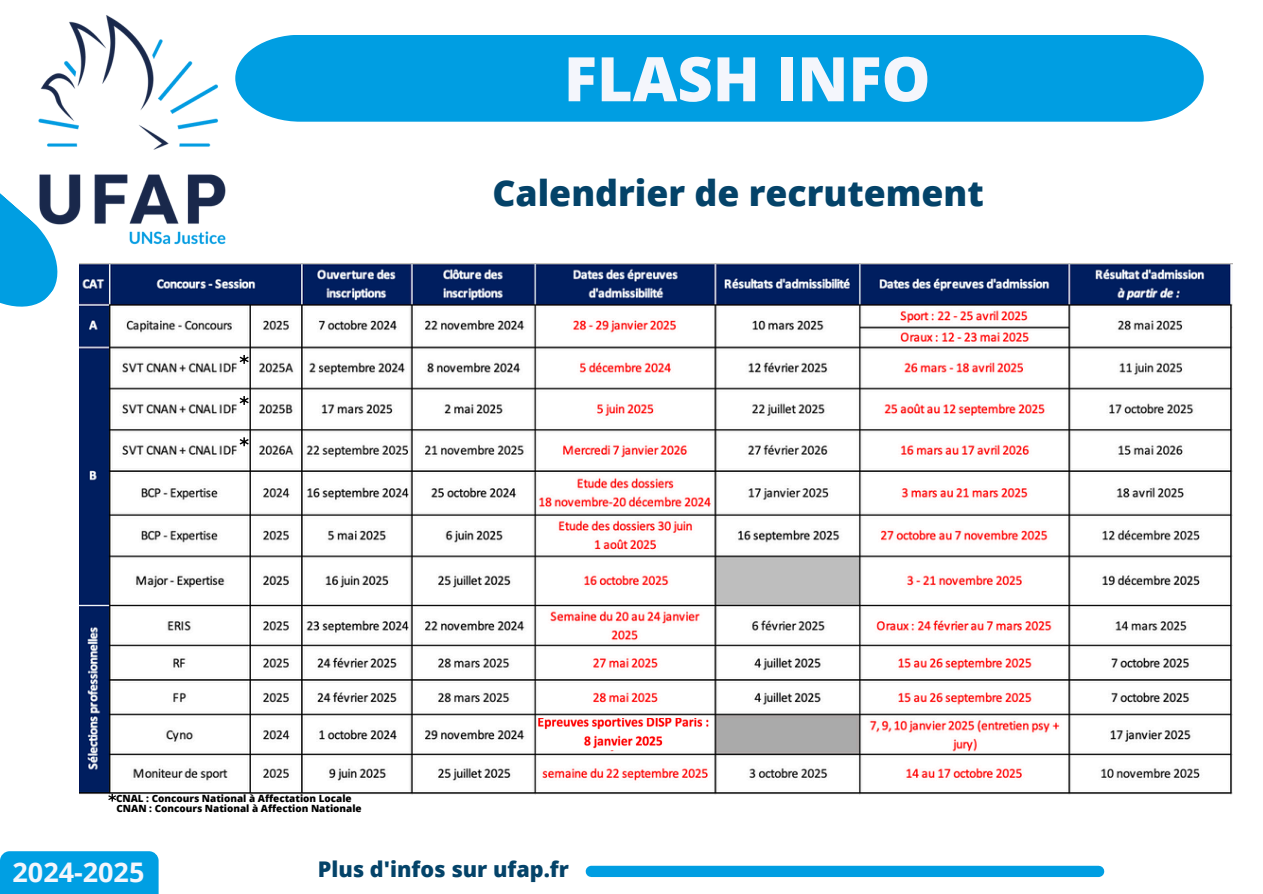
<style>
.page{position:relative;width:1263px;height:894px;background:#fff}
.page>*{position:absolute;margin:0;border:0;box-sizing:border-box;transform-origin:0 0}
.t1{font:800 61.5px "Open Sans";color:#f4f6fc}
.t2{font:800 35.7px "Open Sans";color:#044369}
.t3{font:700 27px "Open Sans";color:#f4f6fc}
.t4{font:800 21.6px "Open Sans";color:#044369}
.t5{font:800 9.9px "Open Sans";color:#000}
</style>
<div class="page">
<div style="left:274px;top:35px;width:930px;height:87px;background:#009ee2"></div>
<svg style="left:0;top:252px;width:58px;height:55px;background:#1ca8e5"></svg>
<img style="left:0;top:15px;width:274px;height:237px">
<div style="left:0;top:851px;width:159px;height:42px;background:#009fe3"></div>
<div style="left:591px;top:865px;width:508px;height:11px;background:#009ee2"></div>
<img style="left:79px;top:264px;width:1153px;height:530px">
<img style="left:538px;top:718px;width:173px;height:31px">
<svg style="left:240px;top:355px;width:9px;height:9px"></svg>
<svg style="left:240px;top:396px;width:9px;height:9px"></svg>
<svg style="left:240px;top:437px;width:9px;height:9px"></svg>
<svg style="left:108px;top:793px;width:8px;height:8px"></svg>
<p class="t1" style="left:564px;top:36px;width:368px">FLASH INFO</p>
<p class="t2" style="left:492px;top:168px;width:493px">Calendrier de recrutement</p>
<p class="t5" style="left:116px;top:791px;width:237px">CNAL : Concours National à Affectation Locale</p>
<p class="t5" style="left:117px;top:801px;width:247px">CNAN : Concours National à Affection Nationale</p>
<p class="t3" style="left:13px;top:852px;width:133px">2024-2025</p>
<p class="t4" style="left:318px;top:854px;width:253px">Plus d'infos sur ufap.fr</p>
</div>
